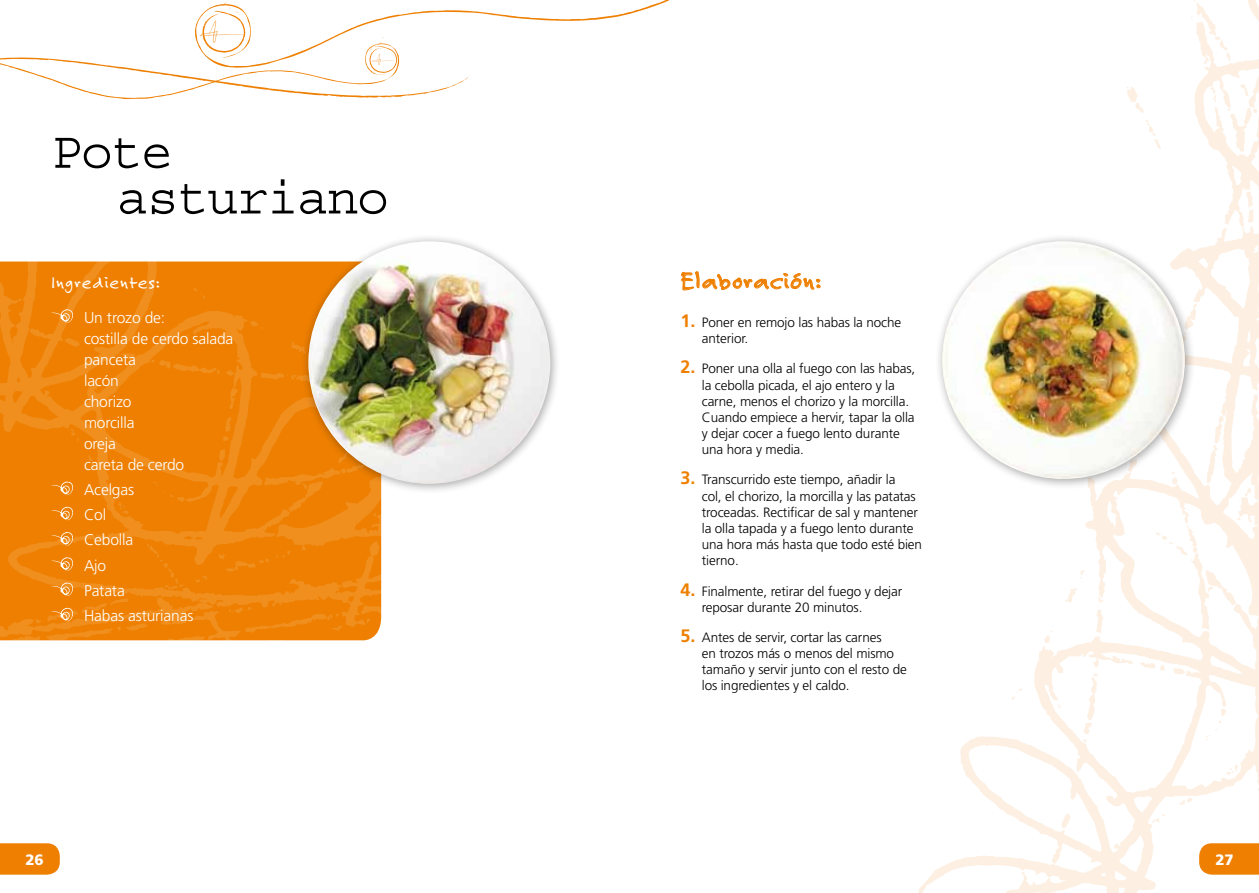
<style>
.page{position:relative;width:1259px;height:893px;background:#fff}
.page>*{position:absolute;margin:0;border:0;box-sizing:border-box;transform-origin:0 0}
.t1{font:52.2px/45.8px "Courier Std";letter-spacing:-.025em;color:#000}
.t2{font:24.9px "Felt Tip Roman";letter-spacing:.05em;color:#ee7f00}
.t3{font:18.45px "Felt Tip Roman";letter-spacing:.05em;color:#fff}
.t4{font:300 15.6px/21px "Frutiger LT Std";letter-spacing:-.01em;color:#fff}
.t5{font:900 15px "Frutiger LT Std";color:#fff}
.t6{font:300 13.5px/16.2px "Frutiger LT Std";letter-spacing:-.01em;color:#000}
.s1{font-weight:700;font-size:18px;color:#ee7f00}
</style>
<div class="page">
<img style="left:918px;top:0;width:341px;height:893px">
<img style="left:0;top:261px;width:381px;height:379px">
<svg style="left:0;top:0;width:670px;height:100px"></svg>
<svg style="left:681px;top:272px;width:139px;height:18px"></svg>
<svg style="left:1199px;top:843px;width:60px;height:32px;background:#ee860e"></svg>
<svg style="left:0;top:843px;width:60px;height:32px;background:#ee860e"></svg>
<svg style="left:51px;top:309px;width:23px;height:14px"></svg>
<svg style="left:51px;top:481px;width:23px;height:14px"></svg>
<svg style="left:51px;top:507px;width:23px;height:13px"></svg>
<svg style="left:51px;top:532px;width:23px;height:13px"></svg>
<svg style="left:51px;top:557px;width:23px;height:14px"></svg>
<svg style="left:51px;top:583px;width:23px;height:13px"></svg>
<svg style="left:51px;top:608px;width:23px;height:13px"></svg>
<div style="left:301px;top:234px;width:260px;height:261px;background:#000;opacity:.35"></div>
<img style="left:308px;top:241px;width:242px;height:243px;border-radius:121px">
<div style="left:935px;top:234px;width:260px;height:256px;background:#000;opacity:.35"></div>
<img style="left:942px;top:241px;width:243px;height:238px">
<h1 class="t1" style="left:117px;top:129px;width:273px;text-indent:-66px">Pote asturiano</h1>
<h3 class="t3" style="left:51px;top:271px;width:110px">Ingredientes:</h3>
<p class="t4" style="left:84px;top:307px;width:151px">Un trozo de:<br>costilla de cerdo salada panceta<br>lacón<br>chorizo<br>morcilla<br>oreja<br>careta de cerdo</p>
<p class="t4" style="left:84px;top:477px;width:111px;line-height:25.2px">Acelgas<br>Col<br>Cebolla<br>Ajo<br>Patata<br>Habas asturianas</p>
<p class="t5" style="left:25px;top:851px;width:20px">26</p>
<h2 class="t2" style="left:680px;top:265px;width:142px">Elaboración:</h2>
<p class="t6" style="left:702px;top:314px;width:201px;text-indent:-21px"><span class="s1">1.</span> Poner en remojo las habas la noche anterior.</p>
<p class="t6" style="left:702px;top:361px;width:215px;text-indent:-21px"><span class="s1">2.</span> Poner una olla al fuego con las habas, la cebolla picada, el ajo entero y la carne, menos el chorizo y la morcilla.<br>Cuando empiece a hervir, tapar la olla y dejar cocer a fuego lento durante una hora y media.</p>
<p class="t6" style="left:702px;top:472px;width:222px;text-indent:-21px"><span class="s1">3.</span> Transcurrido este tiempo, añadir la<br>col, el chorizo, la morcilla y las patatas troceadas. Rectificar de sal y mantener la olla tapada y a fuego lento durante una hora más hasta que todo esté bien tierno.</p>
<p class="t6" style="left:702px;top:583px;width:202px;text-indent:-21px"><span class="s1">4.</span> Finalmente, retirar del fuego y dejar reposar durante 20 minutos.</p>
<p class="t6" style="left:702px;top:629px;width:206px;text-indent:-21px"><span class="s1">5.</span> Antes de servir, cortar las carnes<br>en trozos más o menos del mismo tamaño y servir junto con el resto de los ingredientes y el caldo.</p>
<p class="t5" style="left:1215px;top:851px;width:20px">27</p>
</div>
